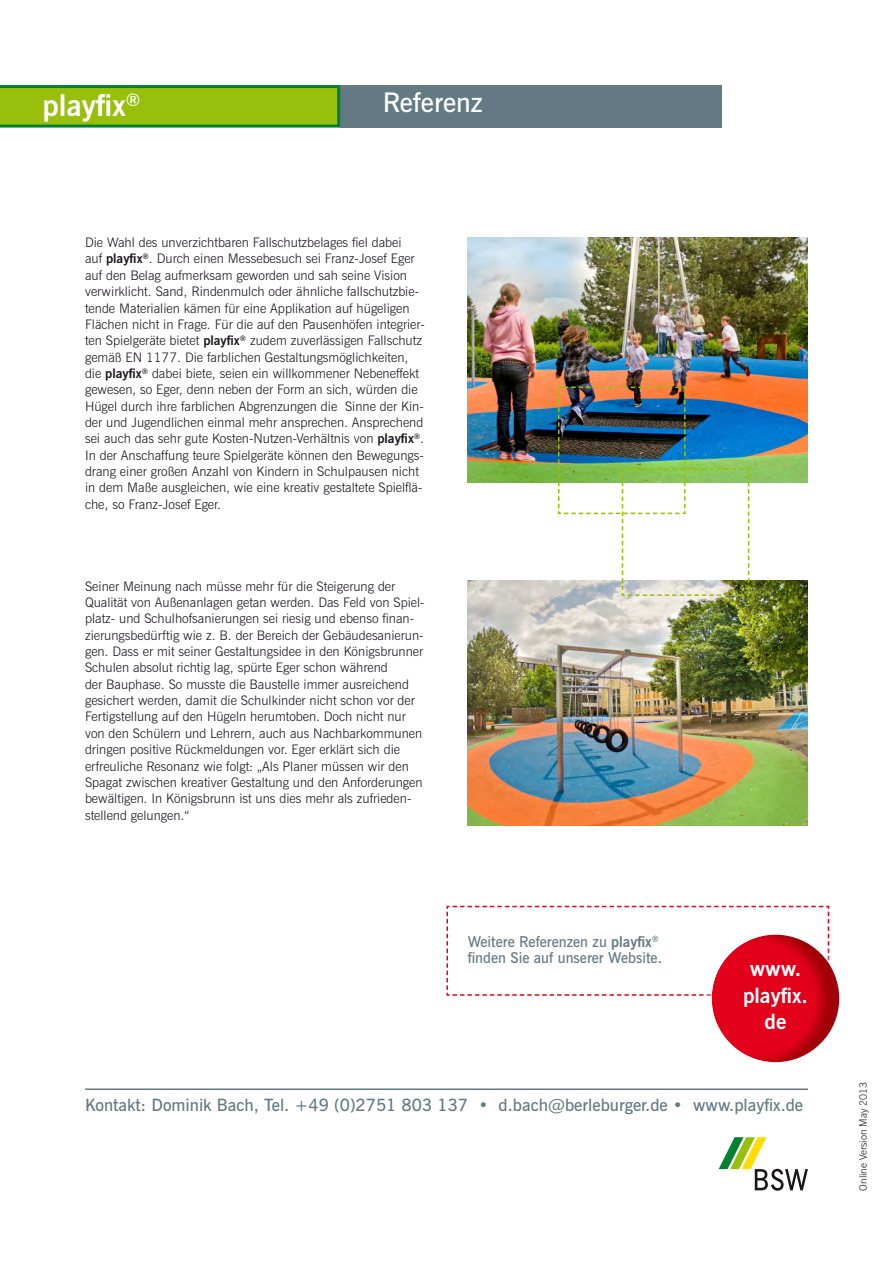
<style>
.page{position:relative;width:893px;height:1263px;background:#fff}
.page>*{position:absolute;margin:0;border:0;box-sizing:border-box;transform-origin:0 0}
.t1{font:700 30px "News Gothic BT";color:#fff}
.t2{font:600 27px "News Gothic BT";color:#fff}
.t3{font:700 21px/26.2px "News Gothic BT";color:#fff;text-align:center}
.t4{font:600 16.95px "News Gothic BT";color:#637a85}
.t5{font:600 15px/16.4px "News Gothic BT";color:#637a85}
.t6{font:300 13.2px/16.4px "News Gothic BT";color:#1a171c}
.t7{font:300 10.2px "News Gothic BT";color:#1a171c}
.s1{font-weight:700}
</style>
<div class="page">
<div style="left:340px;top:85px;width:382px;height:43px;background:#637a85"></div>
<svg style="left:0;top:85px;width:340px;height:43px;background:#82b614"></svg>
<img style="left:468px;top:237px;width:340px;height:245px">
<img style="left:468px;top:580px;width:340px;height:246px">
<hr style="left:85px;top:1088px;width:723px;height:2px;background:#637a85">
<svg style="left:719px;top:1137px;width:89px;height:54px"></svg>
<svg style="left:446px;top:905px;width:384px;height:91px"></svg>
<div style="left:699px;top:922px;width:151px;height:151px;background:#fff"></div>
<div style="left:709px;top:934px;width:131px;height:130px;background:#9d0c15;opacity:.75"></div>
<img style="left:557px;top:386px;width:193px;height:211px">
<h1 class="t1" style="left:43px;top:87px;width:99px">playfix<sup>®</sup></h1>
<h2 class="t2" style="left:383px;top:86px;width:102px">Referenz</h2>
<p class="t6" style="left:85px;top:234px;width:341px">Die Wahl des unverzichtbaren Fallschutzbelages fiel dabei<br>auf <span class="s1">playfix</span><sup>®</sup>. Durch einen Messebesuch sei Franz-Josef Eger auf den Belag aufmerksam geworden und sah seine Vision verwirklicht. Sand, Rindenmulch oder ähnliche fallschutzbie&shy;tende Materialien kämen für eine Applikation auf hügeligen Flächen nicht in Frage. Für die auf den Pausenhöfen integrier&shy;ten Spielgeräte bietet <span class="s1">playfix</span><sup>®</sup> zudem zuverlässigen Fallschutz gemäß EN 1177. Die farblichen Gestaltungsmöglichkeiten, die <span class="s1">playfix</span><sup>®</sup> dabei biete, seien ein willkommener Nebeneffekt gewesen, so Eger, denn neben der Form an sich, würden die Hügel durch ihre farblichen Abgrenzungen die Sinne der Kin&shy;der und Jugendlichen einmal mehr ansprechen. Ansprechend sei auch das sehr gute Kosten-Nutzen-Verhältnis von <span class="s1">playfix</span><sup>®</sup>.<br>In der Anschaffung teure Spielgeräte können den Bewegungs&shy;drang einer großen Anzahl von Kindern in Schulpausen nicht in dem Maße ausgleichen, wie eine kreativ gestaltete Spielflä&shy;che, so Franz-Josef Eger.</p>
<p class="t6" style="left:85px;top:578px;width:341px">Seiner Meinung nach müsse mehr für die Steigerung der Qualität von Außenanlagen getan werden. Das Feld von Spiel&shy;platz- und Schulhofsanierungen sei riesig und ebenso finan&shy;zierungsbedürftig wie z. B. der Bereich der Gebäudesanierun&shy;gen. Dass er mit seiner Gestaltungsidee in den Königsbrunner Schulen absolut richtig lag, spürte Eger schon während<br>der Bauphase. So musste die Baustelle immer ausreichend gesichert werden, damit die Schulkinder nicht schon vor der Fertigstellung auf den Hügeln herumtoben. Doch nicht nur von den Schülern und Lehrern, auch aus Nachbarkommunen dringen positive Rückmeldungen vor. Eger erklärt sich die erfreuliche Resonanz wie folgt: „Als Planer müssen wir den Spagat zwischen kreativer Gestaltung und den Anforderungen bewältigen. In Königsbrunn ist uns dies mehr als zufrieden&shy;stellend gelungen.“</p>
<p class="t5" style="left:468px;top:933px;width:196px">Weitere Referenzen zu <span class="s1">playfix</span><sup>® </sup>finden Sie auf unserer Website.</p>
<h3 class="t3" style="left:743px;top:955px;width:66px">www. playfix. de</h3>
<p class="t4" style="left:85px;top:1094px;width:720px">Kontakt: Dominik Bach, Tel. +49 (0)2751 803 137 • d.bach@berleburger.de • www.playfix.de</p>
<p class="t7" style="left:857px;top:1191px;width:111px;rotate:-90deg">Online Version May 2013</p>
</div>
